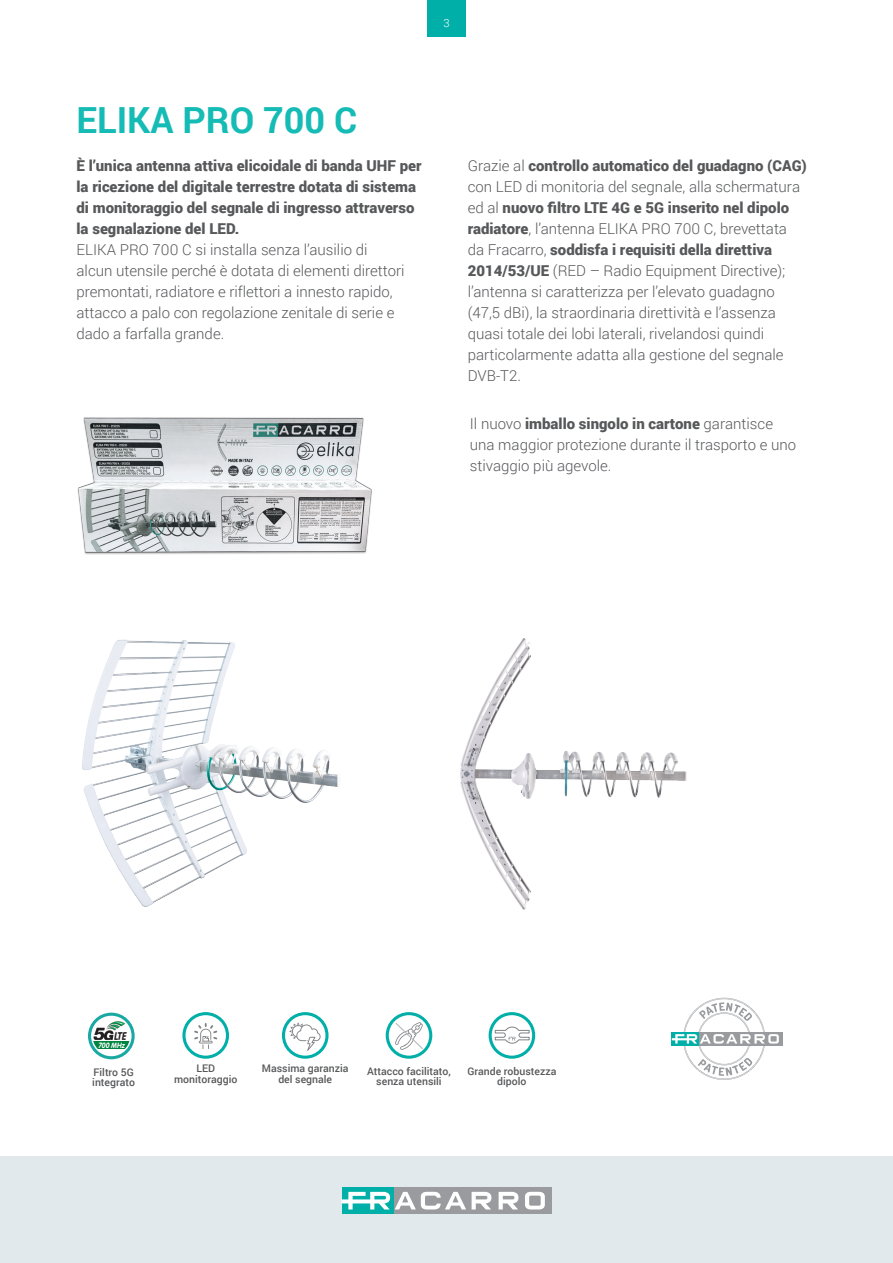
<style>
.page{position:relative;width:893px;height:1263px;background:#fff}
.page>*{position:absolute;margin:0;border:0;box-sizing:border-box;transform-origin:0 0}
.t1{font:700 36px "Roboto";color:#15bbb5}
.t2{font:300 15px/21px "Roboto";color:#57585a}
.t3{font:900 15px/21px "Roboto";color:#57585a}
.t4{font:300 11.25px "Roboto";color:#fff}
.t5{font:italic 700 11.1px "VAG Rounded";color:#231f20;scale:.86 1}
.t6{font:500 10.5px/10.5px "Roboto";color:#57585a;text-align:center}
.t7{font:italic 700 7.65px "VAG Rounded";color:#fff;scale:.87 1}
.s1{font-weight:900}
</style>
<div class="page">
<div style="left:0;top:1157px;width:893px;height:106px;background:#e2e9ed"></div>
<div style="left:389px;top:1187px;width:162px;height:27px;background:#999b9e"></div>
<div style="left:342px;top:1187px;width:51px;height:27px;background:#00afa8"></div>
<svg style="left:472px;top:1192px;width:19px;height:17px"></svg>
<svg style="left:499px;top:1192px;width:19px;height:17px"></svg>
<svg style="left:525px;top:1192px;width:20px;height:17px"></svg>
<svg style="left:342px;top:1192px;width:124px;height:17px"></svg>
<div style="left:427px;top:0;width:39px;height:36px;background:#00afa8"></div>
<img style="left:460px;top:638px;width:227px;height:272px">
<img style="left:82px;top:639px;width:258px;height:268px">
<div style="left:697px;top:1032px;width:85px;height:14px;background:#999b9e"></div>
<svg style="left:672px;top:998px;width:107px;height:82px"></svg>
<img style="left:77px;top:417px;width:295px;height:138px">
<svg style="left:194px;top:1023px;width:23px;height:26px"></svg>
<div style="left:182px;top:1012px;width:47px;height:47px;border:3px solid #00afa8;border-radius:50%"></div>
<div style="left:282px;top:1012px;width:47px;height:47px;border:3px solid #00afa8;border-radius:50%"></div>
<svg style="left:289px;top:1022px;width:32px;height:29px"></svg>
<svg style="left:394px;top:1021px;width:30px;height:29px"></svg>
<div style="left:386px;top:1012px;width:46px;height:47px;border:3px solid #00afa8;border-radius:50%"></div>
<div style="left:489px;top:1012px;width:46px;height:47px;border:3px solid #00afa8;border-radius:50%"></div>
<svg style="left:495px;top:1026px;width:35px;height:18px"></svg>
<svg style="left:90px;top:1014px;width:43px;height:44px"></svg>
<div style="left:88px;top:1013px;width:47px;height:46px;border:3px solid #1aa8a3;border-radius:50%"></div>
<img style="left:88px;top:1018px;width:41px;height:29px">
<hr style="left:93px;top:1040px;width:37px;height:1px;background:#fff">
<div style="left:93px;top:1042px;width:37px;height:7px;background:#008540"></div>
<p class="t4" style="left:443px;top:17px;width:8px">33</p>
<h1 class="t1" style="left:77px;top:95px;width:282px">ELIKA PRO 700 C</h1>
<p class="t3" style="left:77px;top:155px;width:347px">È l’unica antenna attiva elicoidale di banda UHF per la ricezione del digitale terrestre dotata di sistema di monitoraggio del segnale di ingresso attraverso la segnalazione del LED.</p>
<p class="t2" style="left:77px;top:239px;width:329px">ELIKA PRO 700 C si installa senza l’ausilio di alcun utensile perché è dotata di elementi direttori premontati, radiatore e riflettori a innesto rapido, attacco a palo con regolazione zenitale di serie e dado a farfalla grande.</p>
<p class="t2" style="left:468px;top:155px;width:341px">Grazie al <span class="s1">controllo automatico del guadagno (CAG) </span>con LED di monitoria del segnale, alla schermatura ed al <span class="s1">nuovo filtro LTE 4G e 5G inserito nel dipolo radiatore</span>, l’antenna ELIKA PRO 700 C, brevettata da Fracarro, <span class="s1">soddisfa i requisiti della direttiva 2014/53/UE</span> (RED – Radio Equipment Directive); l’antenna si caratterizza per l’elevato guadagno (47,5 dBi), la straordinaria direttività e l’assenza quasi totale dei lobi laterali, rivelandosi quindi particolarmente adatta alla gestione del segnale DVB-T2.</p>
<p class="t2" style="left:470px;top:413px;width:328px">Il nuovo <span class="s1">imballo singolo in cartone</span> garantisce una maggior protezione durante il trasporto e uno stivaggio più agevole.</p>
<p class="t5" style="left:114px;top:1030px;width:18px">LTE</p>
<p class="t7" style="left:98px;top:1041px;width:34px">700 MHz</p>
<p class="t6" style="left:92px;top:1066px;width:44px;text-align:left">Filtro 5G integrato</p>
<p class="t6" style="left:174px;top:1063px;width:65px">LED monitoraggio</p>
<p class="t6" style="left:262px;top:1063px;width:88px">Massima garanzia del segnale</p>
<p class="t6" style="left:367px;top:1065px;width:85px">Attacco facilitato, senza utensili</p>
<p class="t6" style="left:467px;top:1065px;width:90px">Grande robustezza dipolo</p>
</div>
